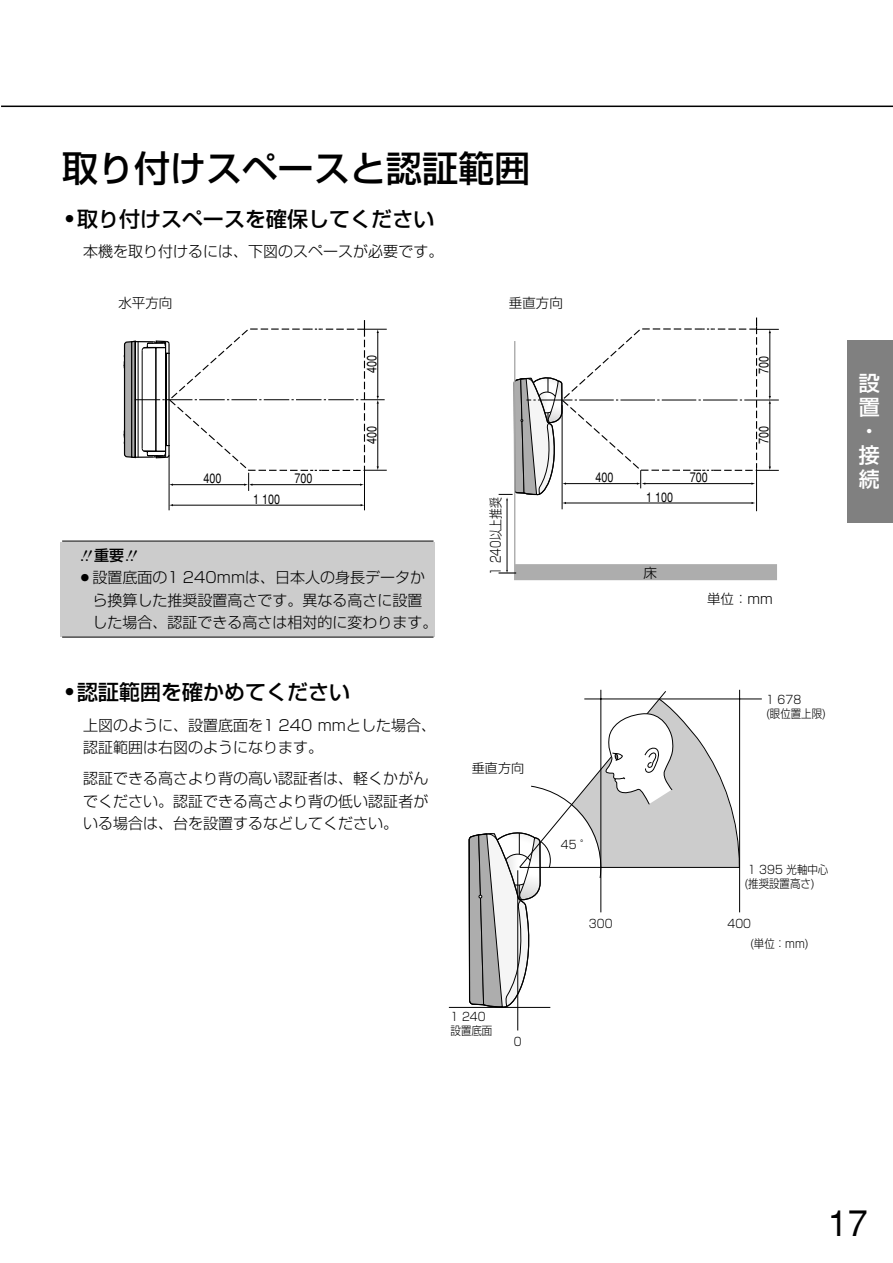
<style>
.page{position:relative;width:893px;height:1263px;background:#fff}
.page>*{position:absolute;margin:0;border:0;box-sizing:border-box;transform-origin:0 0}
.t1{font:500 36px "Shin Go";color:#000}
.t2{font:36px "Helvetica";color:#000}
.t3{font:500 21px "Shin Go";color:#000}
.t4{font:500 21px/24px "Shin Go";color:#fff;text-align:justify}
.t5{font:300 15px/22.5px "Shin Go";color:#000}
.t6{font:500 15px "Shin Go";color:#000}
.t7{font:13.5px "Helvetica";color:#000;scale:.8 1}
.t8{font:300 13.5px "Shin Go";color:#000}
.t9{font:300 13.5px "Shin Go";color:#000;scale:.75 1}
.t10{font:300 13.05px "Shin Go";color:#000}
.t11{font:300 11.55px/13.8px "Shin Go";color:#000;scale:.9 1}
</style>
<div class="page">
<hr style="left:1px;top:106px;width:891px;height:1px;background:#000">
<div style="left:847px;top:340px;width:45px;height:183px;background:#808080"></div>
<svg style="left:514px;top:510px;width:263px;height:70px"></svg>
<hr style="left:507px;top:500px;width:1px;height:71px;background:#000">
<svg style="left:498px;top:570px;width:18px;height:4px"></svg>
<hr style="left:364px;top:471px;width:1px;height:39px;background:#000">
<hr style="left:756px;top:468px;width:1px;height:43px;background:#000">
<hr style="left:172px;top:505px;width:189px;height:1px;background:#000">
<svg style="left:123px;top:320px;width:264px;height:171px"></svg>
<svg style="left:498px;top:318px;width:280px;height:192px"></svg>
<hr style="left:169px;top:455px;width:1px;height:55px;background:#000">
<hr style="left:449px;top:1007px;width:101px;height:1px;background:#000">
<hr style="left:584px;top:699px;width:177px;height:1px;background:#000">
<hr style="left:517px;top:870px;width:1px;height:161px;background:#000">
<svg style="left:468px;top:690px;width:272px;height:318px"></svg>
<div style="left:61px;top:542px;width:374px;height:95px;background:#ccc"></div>
<hr style="left:62px;top:540px;width:371px;height:2px;background:#4d4d4d">
<hr style="left:62px;top:636px;width:371px;height:2px;background:#4d4d4d">
<h1 class="t1" style="left:62px;top:154px;width:469px">取り付けスペースと認証範囲</h1>
<h2 class="t3" style="left:62px;top:211px;width:373px">○取り付けスペースを確保してください</h2>
<p class="t5" style="left:83px;top:242px;width:361px">本機を取り付けるには、下図のスペースが必要です。</p>
<p class="t8" style="left:118px;top:298px;width:55px">水平方向</p>
<p class="t7" style="left:203px;top:474px;width:24px">400</p>
<p class="t7" style="left:294px;top:474px;width:24px">700</p>
<p class="t7" style="left:253px;top:494px;width:35px">1 100</p>
<p class="t7" style="left:367px;top:373px;width:24px;rotate:-90deg">400</p>
<p class="t7" style="left:367px;top:444px;width:24px;rotate:-90deg">400</p>
<p class="t6" style="left:94px;top:550px;width:32px">重要</p>
<p class="t5" style="left:92px;top:569px;width:346px;text-indent:-15px">○設置底面の1 240mmは、日本人の身長データから換算した推奨設置高さです。異なる高さに設置した場合、認証できる高さは相対的に変わります。</p>
<h2 class="t3" style="left:62px;top:684px;width:289px">○認証範囲を確かめてください</h2>
<p class="t5" style="left:83px;top:716px;width:354px">上図のように、設置底面を1 240 mmとした場合、認証範囲は右図のようになります。</p>
<p class="t5" style="left:83px;top:769px;width:346px;text-align:justify">認証できる高さより背の高い認証者は、軽くかがんでください。認証できる高さより背の低い認証者がいる場合は、台を設置するなどしてください。</p>
<p class="t8" style="left:509px;top:298px;width:55px">垂直方向</p>
<p class="t9" style="left:490px;top:575px;width:105px;rotate:-90deg">1 240以上推奨</p>
<p class="t7" style="left:759px;top:374px;width:24px;rotate:-90deg">700</p>
<p class="t7" style="left:595px;top:473px;width:24px">400</p>
<p class="t7" style="left:689px;top:473px;width:24px">700</p>
<p class="t7" style="left:646px;top:492px;width:35px">1 100</p>
<p class="t8" style="left:643px;top:568px;width:15px">床</p>
<p class="t7" style="left:759px;top:444px;width:24px;rotate:-90deg">700</p>
<p class="t8" style="left:707px;top:594px;width:67px">単位：mm</p>
<p class="t10" style="left:472px;top:763px;width:54px">垂直方向</p>
<p class="t11" style="left:560px;top:839px;width:35px">45 °</p>
<p class="t11" style="left:766px;top:694px;width:68px">1 678<br>(眼位置上限)</p>
<p class="t11" style="left:744px;top:865px;width:95px;text-indent:3px">1 395 光軸中心(推奨設置高さ)</p>
<p class="t11" style="left:589px;top:918px;width:28px">300</p>
<p class="t11" style="left:727px;top:918px;width:28px">400</p>
<p class="t11" style="left:750px;top:938px;width:67px">(単位：mm)</p>
<p class="t11" style="left:450px;top:1011px;width:48px">1 240設置底面</p>
<p class="t11" style="left:514px;top:1037px;width:10px">0</p>
<h2 class="t4" style="left:859px;top:374px;width:22px">設置・接続</h2>
<h1 class="t2" style="left:827px;top:1211px;width:42px">17</h1>
</div>
